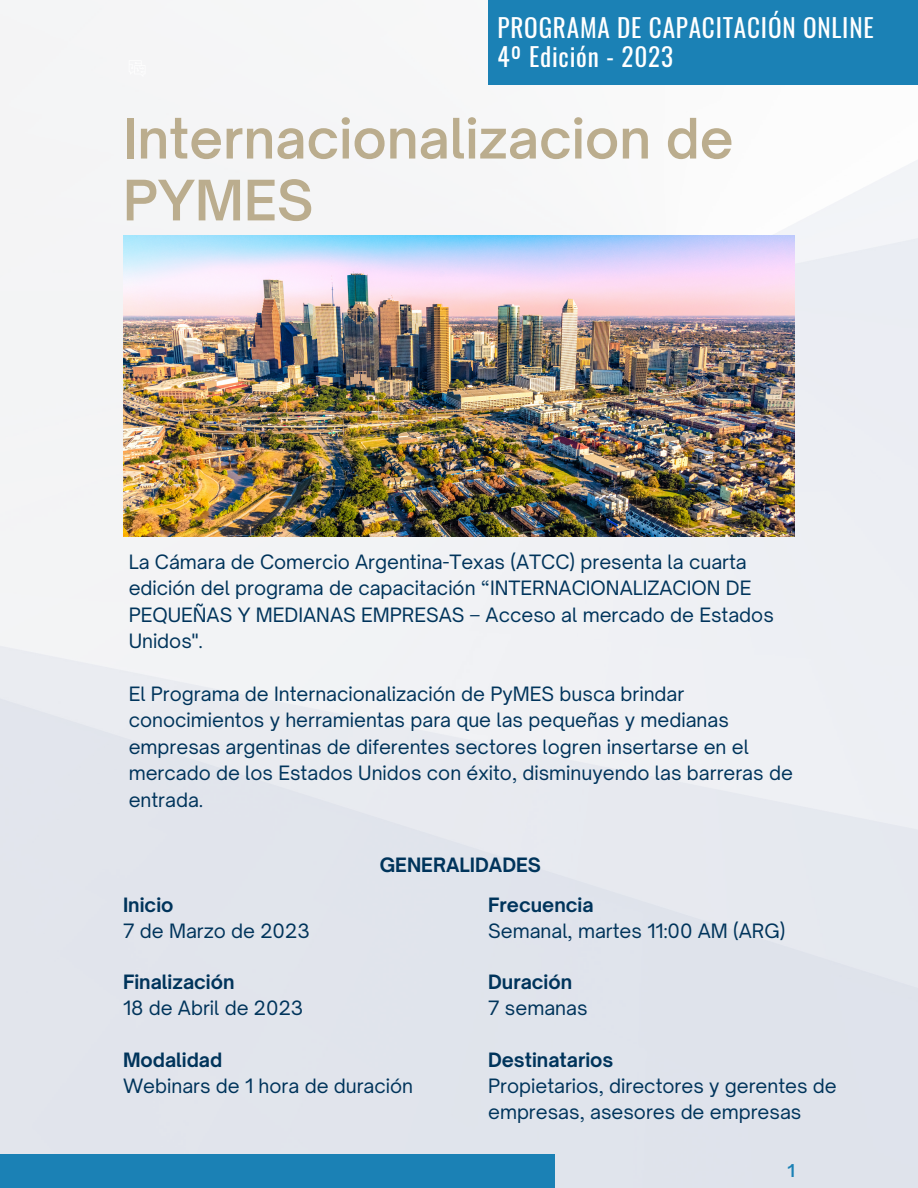
<style>
.page{position:relative;width:918px;height:1188px;background:#fff}
.page>*{position:absolute;margin:0;border:0;box-sizing:border-box;transform-origin:0 0}
.t1{font:600 53.25px/61.8px "Open Sauce One";color:#bbad8e}
.t2{font:25.2px/29.1px "Oswald";letter-spacing:.03em;color:#fff}
.t3{font:18.9px/26.4px "Open Sauce One";color:#00345b}
.t4{font:700 18.9px "Open Sauce One";color:#00345b}
.t5{font:600 16.95px "Open Sauce One";color:#1b81b5}
</style>
<div class="page">
<img style="left:0;top:0;width:918px;height:1188px">
<svg style="left:129px;top:60px;width:16px;height:17px"></svg>
<img style="left:123px;top:236px;width:672px;height:300px">
<div style="left:488px;top:0;width:430px;height:85px;background:#1b81b5"></div>
<div style="left:0;top:1154px;width:554px;height:34px;background:#1b81b5"></div>
<h2 class="t2" style="left:498px;top:12px;width:378px">PROGRAMA DE CAPACITACIÓN ONLINE<br>4º Edición - 2023</h2>
<h1 class="t1" style="left:123px;top:107px;width:612px">Internacionalizacion de<br>PYMES</h1>
<p class="t3" style="left:129px;top:548px;width:647px">La Cámara de Comercio Argentina-Texas (ATCC) presenta la cuarta edición del programa de capacitación “INTERNACIONALIZACION DE PEQUEÑAS Y MEDIANAS EMPRESAS – Acceso al mercado de Estados Unidos".</p>
<p class="t3" style="left:129px;top:681px;width:666px">El Programa de Internacionalización de PyMES busca brindar conocimientos y herramientas para que las pequeñas y medianas empresas argentinas de diferentes sectores logren insertarse en el mercado de los Estados Unidos con éxito, disminuyendo las barreras de entrada.</p>
<p class="t4" style="left:380px;top:853px;width:163px">GENERALIDADES</p>
<p class="t4" style="left:123px;top:893px;width:52px">Inicio</p>
<p class="t3" style="left:123px;top:917px;width:188px">7 de Marzo de 2023</p>
<p class="t4" style="left:123px;top:970px;width:113px">Finalización</p>
<p class="t3" style="left:123px;top:995px;width:182px">18 de Abril de 2023</p>
<p class="t4" style="left:123px;top:1048px;width:101px">Modalidad</p>
<p class="t3" style="left:123px;top:1072px;width:292px">Webinars de 1 hora de duración</p>
<p class="t4" style="left:488px;top:893px;width:107px">Frecuencia</p>
<p class="t3" style="left:488px;top:917px;width:299px">Semanal, martes 11:00 AM (ARG)</p>
<p class="t4" style="left:488px;top:970px;width:86px">Duración</p>
<p class="t3" style="left:488px;top:995px;width:101px">7 semanas</p>
<p class="t4" style="left:488px;top:1048px;width:127px">Destinatarios</p>
<p class="t3" style="left:488px;top:1073px;width:350px;line-height:25.8px">Propietarios, directores y gerentes de empresas, asesores de empresas</p>
<p class="t5" style="left:787px;top:1160px;width:9px">1</p>
</div>
